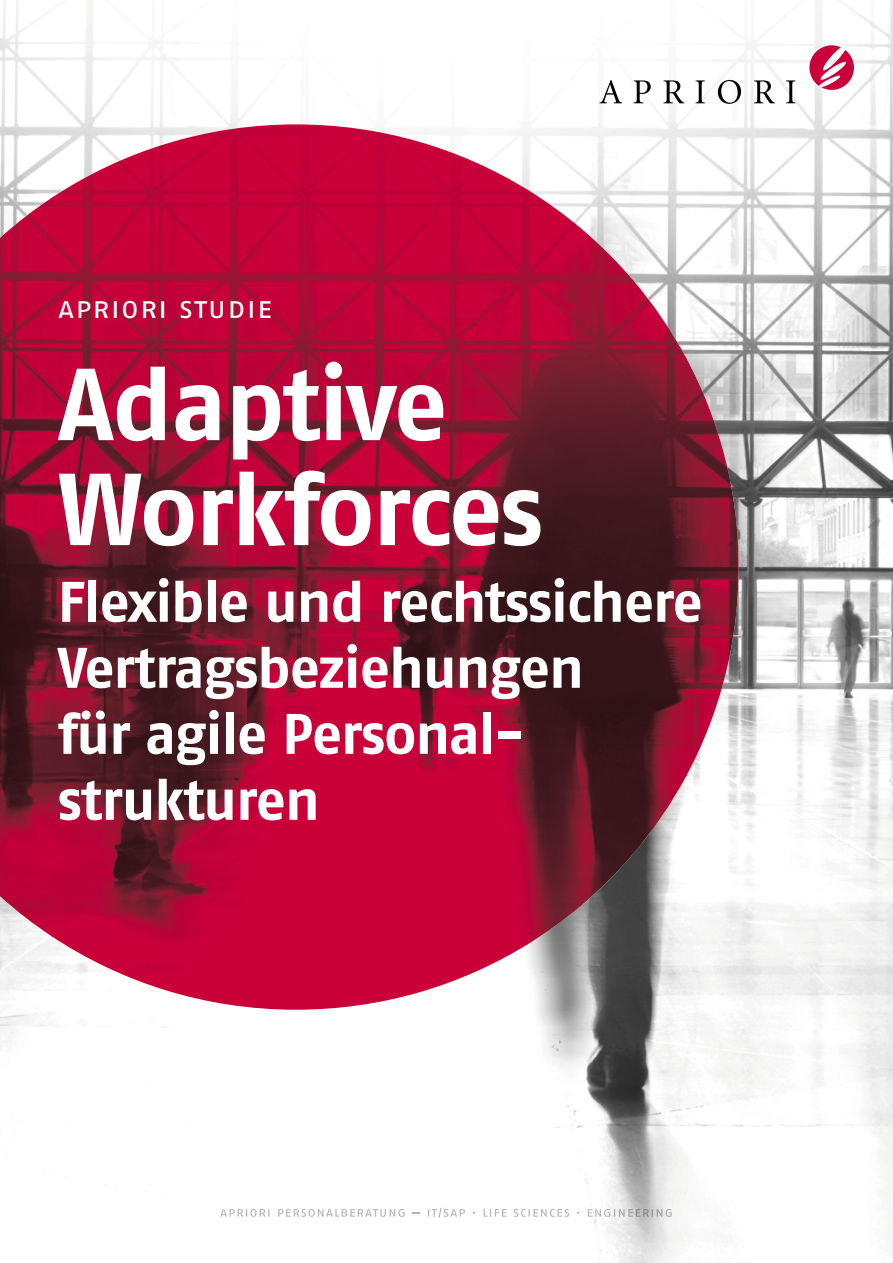
<style>
.page{position:relative;width:893px;height:1263px;background:#fff}
.page>*{position:absolute;margin:0;border:0;box-sizing:border-box;transform-origin:0 0}
.t1{font:102px/105px "Fago No Bold Tf";letter-spacing:-.025em;color:#fff}
.t2{font:57px/66px "Fago No Bold Tf";letter-spacing:-.02em;color:#fff}
.t3{font:30px "Fago No Regular Lf Caps";letter-spacing:.035em;color:#fff}
</style>
<div class="page">
<img style="left:0;top:0;width:893px;height:1263px">
<img style="left:52px;top:124px;width:476px;height:886px">
<img style="left:0;top:197px;width:53px;height:740px">
<img style="left:527px;top:189px;width:54px;height:756px">
<img style="left:580px;top:228px;width:54px;height:678px">
<img style="left:633px;top:280px;width:54px;height:574px">
<img style="left:686px;top:357px;width:53px;height:420px">
<svg style="left:754px;top:80px;width:21px;height:23px"></svg>
<svg style="left:634px;top:80px;width:17px;height:23px"></svg>
<svg style="left:599px;top:80px;width:23px;height:23px"></svg>
<svg style="left:696px;top:80px;width:9px;height:23px"></svg>
<svg style="left:718px;top:80px;width:23px;height:24px"></svg>
<svg style="left:786px;top:80px;width:9px;height:23px"></svg>
<svg style="left:663px;top:80px;width:21px;height:23px"></svg>
<svg style="left:809px;top:45px;width:45px;height:45px"></svg>
<img style="left:220px;top:1209px;width:187px;height:8px">
<img style="left:421px;top:1209px;width:16px;height:8px">
<svg style="left:438px;top:1208px;width:3px;height:9px"></svg>
<img style="left:444px;top:1209px;width:22px;height:8px">
<img style="left:477px;top:1209px;width:94px;height:8px">
<img style="left:581px;top:1209px;width:91px;height:8px">
<p class="t3" style="left:58px;top:291px;width:216px">apriori studie</p>
<h1 class="t1" style="left:58px;top:351px;width:487px">Adaptive<br>Workforces</h1>
<p class="t2" style="left:58px;top:568px;width:647px">Flexible und rechtssichere<br>Vertragsbeziehungen<br>für agile Personal&shy;strukturen</p>
</div>
